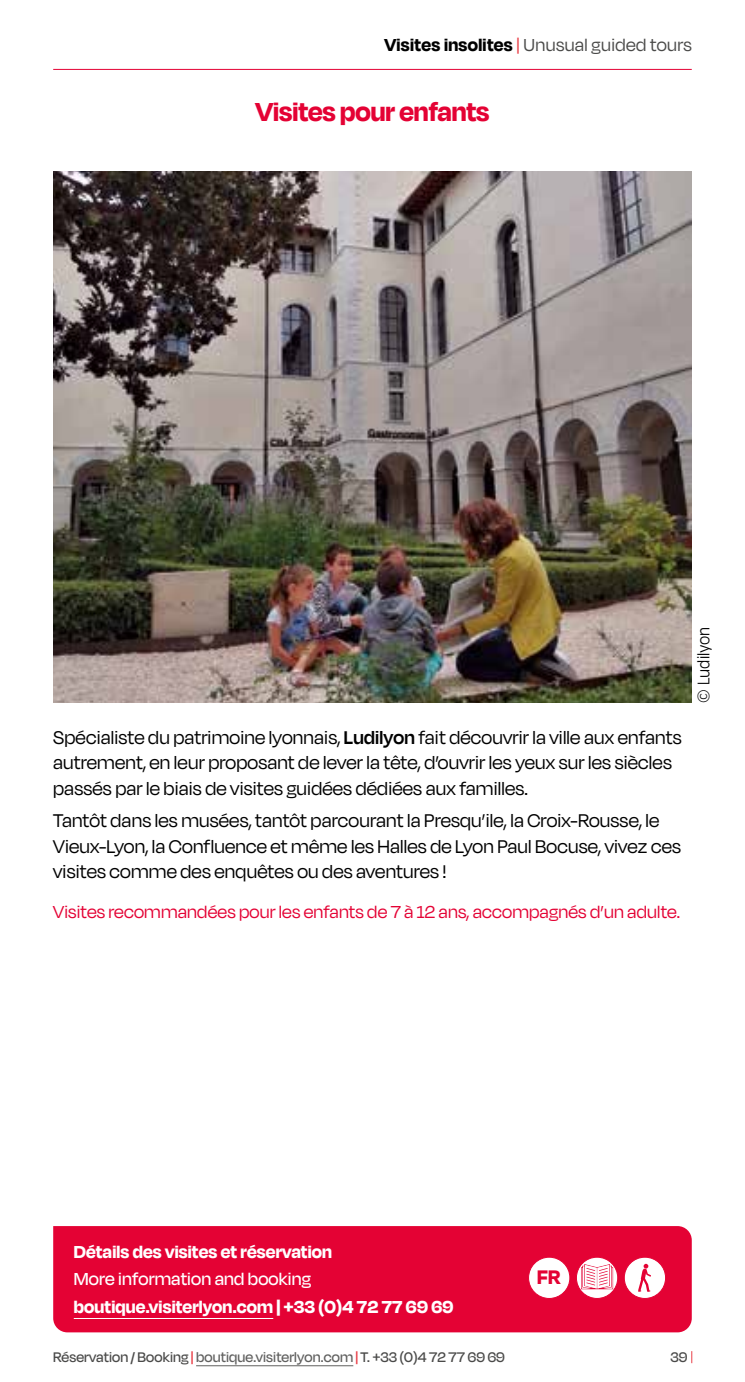
<style>
.page{position:relative;width:745px;height:1382px;background:#fff}
.page>*{position:absolute;margin:0;border:0;box-sizing:border-box;transform-origin:0 0}
.t1{font:700 30px "Degular Display";color:#e40234}
.t2{font:700 22.75px "Degular Display";color:#e40234}
.t3{font:21.25px/25.5px "Degular Display";letter-spacing:.01em;color:#000}
.t4{font:700 20px "Degular Display";letter-spacing:.01em;color:#fff}
.t5{font:20px "Degular Display";letter-spacing:.01em;color:#e40234}
.t6{font:20px "Degular Display";letter-spacing:.02em;color:#4a4a49}
.t7{font:500 20px "Degular Display";letter-spacing:.01em;color:#fff}
.t8{font:300 17.5px "Antique Oli";color:#000}
.t9{font:500 16px "Degular Display";letter-spacing:.01em;color:#4a4a49}
.s1{font-weight:700;color:#000}
.s2{color:#e9424a}
.s3{font-weight:600}
.s4{color:#60605f}
</style>
<div class="page">
<div style="left:53px;top:1226px;width:638px;height:106px;background:#e40234"></div>
<hr style="left:196px;top:1365px;width:157px;height:1px;background:#60605f">
<hr style="left:53px;top:69px;width:638px;height:1px;background:#e40234">
<svg style="left:691px;top:1351px;width:1px;height:12px"></svg>
<div style="left:528px;top:1257px;width:41px;height:42px;background:#fff;border:1px solid #e40234;border-radius:50%"></div>
<svg style="left:575px;top:1257px;width:42px;height:42px"></svg>
<svg style="left:580px;top:1264px;width:32px;height:25px"></svg>
<div style="left:623px;top:1257px;width:42px;height:42px;background:#fff;border:1px solid #e40234;border-radius:50%"></div>
<svg style="left:638px;top:1264px;width:12px;height:28px"></svg>
<img style="left:53px;top:171px;width:638px;height:532px">
<hr style="left:74px;top:1318px;width:199px;height:1px;background:#fff">
<p class="t6" style="left:384px;top:33px;width:309px"><span class="s1">Visites insolites</span> <span class="s2">|</span> Unusual guided tours</p>
<h1 class="t1" style="left:255px;top:94px;width:235px">Visites pour enfants</h1>
<p class="t3" style="left:53px;top:724px;width:629px">Spécialiste du patrimoine lyonnais, <span class="s3">Ludilyon</span> fait découvrir la ville aux enfants autrement, en leur proposant de lever la tête, d’ouvrir les yeux sur les siècles passés par le biais de visites guidées dédiées aux familles.</p>
<p class="t3" style="left:53px;top:807px;width:629px">Tantôt dans les musées, tantôt parcourant la Presqu’ile, la Croix-Rousse, le<br>Vieux-Lyon, la Confluence et même les Halles de Lyon Paul Bocuse, vivez ces visites comme des enquêtes ou des aventures !</p>
<p class="t5" style="left:53px;top:900px;width:628px">Visites recommandées pour les enfants de 7 à 12 ans, accompagnés d’un adulte.</p>
<p class="t8" style="left:694px;top:703px;width:78px;rotate:-90deg">© Ludilyon</p>
<p class="t4" style="left:74px;top:1240px;width:260px">Détails des visites et réservation</p>
<p class="t7" style="left:74px;top:1268px;width:239px">More information and booking</p>
<p class="t4" style="left:74px;top:1295px;width:381px">boutique.visiterlyon.com | +33 (0)4 72 77 69 69</p>
<p class="t2" style="left:537px;top:1263px;width:25px">FR</p>
<p class="t9" style="left:53px;top:1348px;width:453px">Réservation / Booking <span class="s2">|</span> <span class="s4">boutique.visiterlyon.com</span> <span class="s2">|</span> T. +33 (0)4 72 77 69 69</p>
<p class="t9" style="left:670px;top:1348px;width:18px">39</p>
</div>
